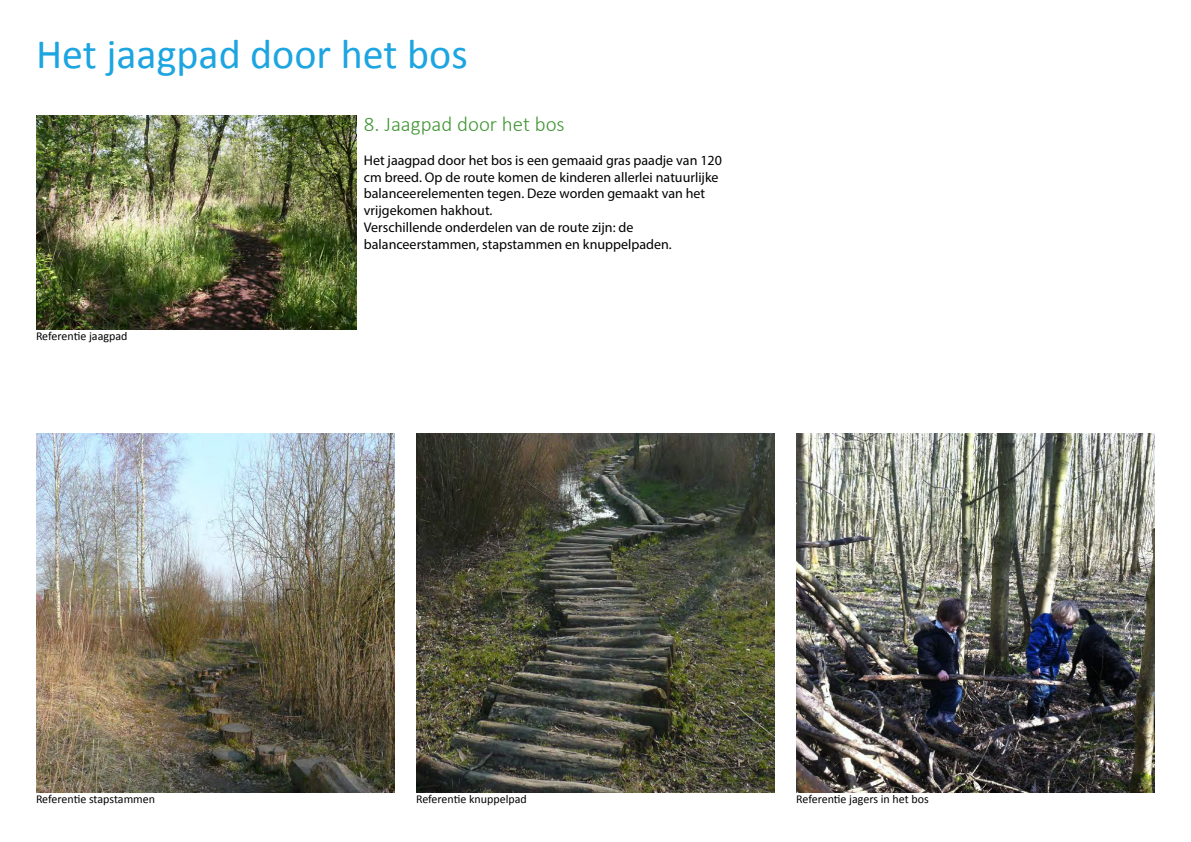
<style>
.page{position:relative;width:1191px;height:842px;background:#fff}
.page>*{position:absolute;margin:0;border:0;box-sizing:border-box;transform-origin:0 0}
.t1{font:42px "Calibri";color:#1ca5e0}
.t2{font:300 21px "Calibri";color:#429635}
.t3{font:14px/16.8px "Myriad Pro";color:#000}
.t4{font:12px "Calibri";color:#020203}
</style>
<div class="page">
<img style="left:36px;top:433px;width:359px;height:359px">
<img style="left:36px;top:116px;width:321px;height:213px">
<img style="left:416px;top:433px;width:359px;height:359px">
<img style="left:796px;top:433px;width:359px;height:359px">
<h1 class="t1" style="left:36px;top:27px;width:433px">Het jaagpad door het bos</h1>
<p class="t4" style="left:36px;top:328px;width:93px">Referentie jaagpad</p>
<h2 class="t2" style="left:364px;top:111px;width:202px">8. Jaagpad door het bos</h2>
<p class="t3" style="left:364px;top:152px;width:359px">Het jaagpad door het bos is een gemaaid gras paadje van 120 cm breed. Op de route komen de kinderen allerlei natuurlijke balanceerelementen tegen. Deze worden gemaakt van het vrijgekomen hakhout.<br>Verschillende onderdelen van de route zijn: de balanceerstammen, stapstammen en knuppelpaden.</p>
<p class="t4" style="left:36px;top:791px;width:121px">Referentie stapstammen</p>
<p class="t4" style="left:416px;top:791px;width:112px">Referentie knuppelpad</p>
<p class="t4" style="left:796px;top:791px;width:134px">Referentie jagers in het bos</p>
</div>
